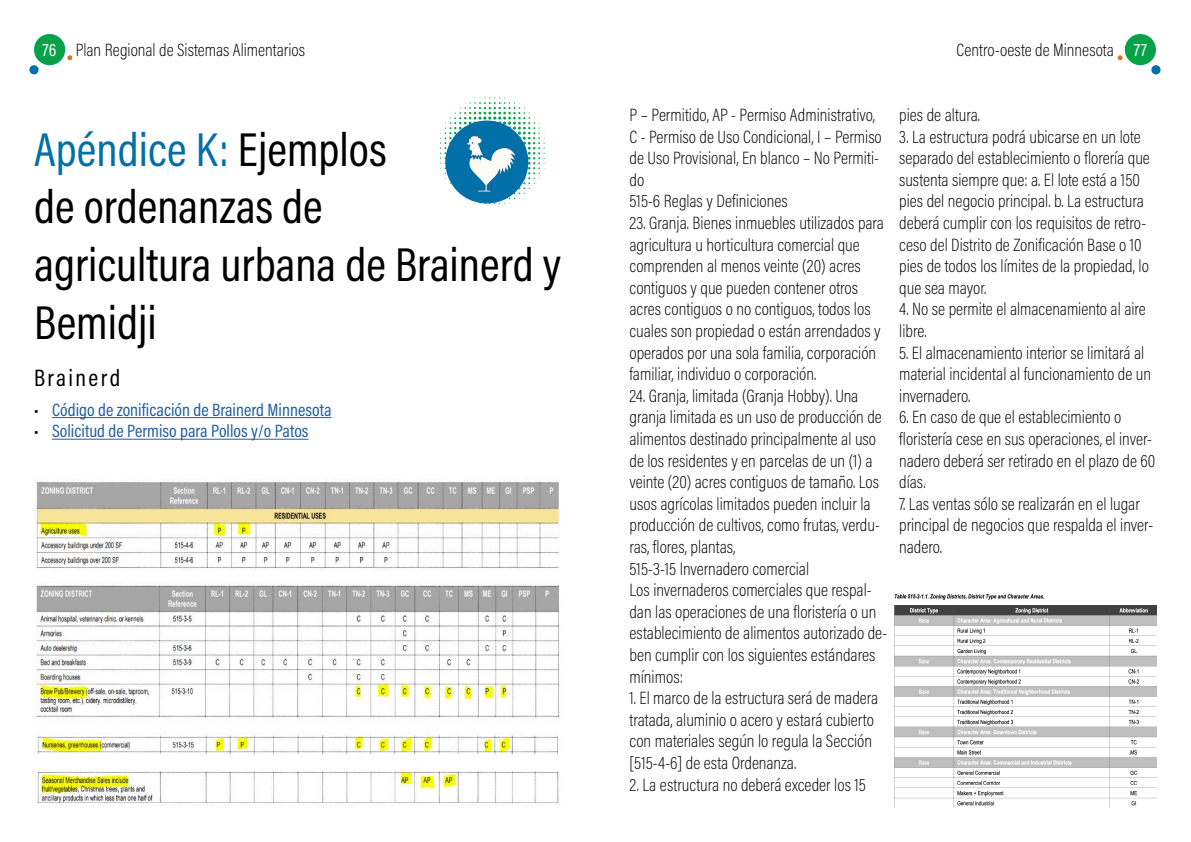
<style>
.page{position:relative;width:1191px;height:842px;background:#fff}
.page>*{position:absolute;margin:0;border:0;box-sizing:border-box;transform-origin:0 0}
.t1{font:48px/57.6px "Acumin Pro Cond";color:#000}
.t2{font:24px "Acumin Pro Cond";letter-spacing:.1em;color:#000}
.t3{font:200 18px/21.6px "Acumin Pro Cond";color:#000}
.t4{font:18px "Acumin Pro Cond";color:#215e9e}
.s1{font-weight:400;color:#fff}
.s2{color:#0170a9}
.s3{color:#000}
</style>
<div class="page">
<img style="left:894px;top:594px;width:263px;height:214px">
<hr style="left:52px;top:417px;width:279px;height:1px;background:#215e9e">
<hr style="left:52px;top:439px;width:257px;height:1px;background:#215e9e">
<svg style="left:440px;top:97px;width:105px;height:107px"></svg>
<div style="left:445px;top:121px;width:83px;height:82px;background:#0170a9;border-radius:50%"></div>
<img style="left:34px;top:482px;width:526px;height:321px">
<img style="left:465px;top:135px;width:51px;height:59px">
<div style="left:34px;top:34px;width:31px;height:31px;background:#05a24a;border-radius:50%"></div>
<div style="left:29px;top:65px;width:10px;height:9px;background:#0170a9;border-radius:50%"></div>
<svg style="left:67px;top:55px;width:5px;height:5px"></svg>
<div style="left:1124px;top:34px;width:32px;height:31px;background:#05a24a;border-radius:50%"></div>
<div style="left:1151px;top:65px;width:9px;height:9px;background:#0170a9;border-radius:50%"></div>
<svg style="left:1117px;top:55px;width:5px;height:5px"></svg>
<p class="t3" style="left:43px;top:38px;width:264px"><span class="s1">76</span> Plan Regional de Sistemas Alimentarios</p>
<p class="t3" style="left:956px;top:38px;width:192px">Centro-oeste de Minnesota <span class="s1">77</span></p>
<h1 class="t1" style="left:34px;top:119px;width:529px"><span class="s2">Apéndice K:</span> Ejemplos<br>de ordenanzas de<br>agricultura urbana de Brainerd y<br>Bemidji</h1>
<h2 class="t2" style="left:34px;top:362px;width:88px">Brainerd</h2>
<p class="t4" style="left:34px;top:398px;width:299px"><span class="s3">•</span> Código de zonificación de Brainerd Minnesota</p>
<p class="t4" style="left:34px;top:420px;width:276px"><span class="s3">•</span> Solicitud de Permiso para Pollos y/o Patos</p>
<p class="t3" style="left:629px;top:104px;width:254px">P – Permitido, AP - Permiso Administrativo,<br>C - Permiso de Uso Condicional, I – Permiso de Uso Provisional, En blanco – No Permiti&shy;do<br>515-6 Reglas y Definiciones</p>
<p class="t3" style="left:629px;top:212px;width:256px">23. Granja. Bienes inmuebles utilizados para agricultura u horticultura comercial que comprenden al menos veinte (20) acres contiguos y que pueden contener otros acres contiguos o no contiguos, todos los cuales son propiedad o están arrendados y operados por una sola familia, corporación familiar, individuo o corporación.</p>
<p class="t3" style="left:629px;top:384px;width:259px">24. Granja, limitada (Granja Hobby). Una granja limitada es un uso de producción de alimentos destinado principalmente al uso de los residentes y en parcelas de un (1) a veinte (20) acres contiguos de tamaño. Los usos agrícolas limitados pueden incluir la producción de cultivos, como frutas, verdu&shy;ras, flores, plantas,<br>515-3-15 Invernadero comercial<br>Los invernaderos comerciales que respal&shy;dan las operaciones de una floristería o un establecimiento de alimentos autorizado de&shy;ben cumplir con los siguientes estándares mínimos:</p>
<p class="t3" style="left:629px;top:687px;width:250px">1. El marco de la estructura será de madera tratada, aluminio o acero y estará cubierto con materiales según lo regula la Sección [515-4-6] de esta Ordenanza.</p>
<p class="t3" style="left:629px;top:773px;width:238px">2. La estructura no deberá exceder los 15</p>
<p class="t3" style="left:899px;top:104px;width:82px">pies de altura.</p>
<p class="t3" style="left:899px;top:125px;width:252px">3. La estructura podrá ubicarse en un lote separado del establecimiento o florería que sustenta siempre que: a. El lote está a 150 pies del negocio principal. b. La estructura deberá cumplir con los requisitos de retro&shy;ceso del Distrito de Zonificación Base o 10 pies de todos los límites de la propiedad, lo que sea mayor.</p>
<p class="t3" style="left:899px;top:298px;width:248px">4. No se permite el almacenamiento al aire libre.</p>
<p class="t3" style="left:899px;top:341px;width:253px">5. El almacenamiento interior se limitará al material incidental al funcionamiento de un invernadero.</p>
<p class="t3" style="left:899px;top:406px;width:258px">6. En caso de que el establecimiento o floristería cese en sus operaciones, el inver&shy;nadero deberá ser retirado en el plazo de 60 días.</p>
<p class="t3" style="left:899px;top:492px;width:255px">7. Las ventas sólo se realizarán en el lugar principal de negocios que respalda el inver&shy;nadero.</p>
</div>
